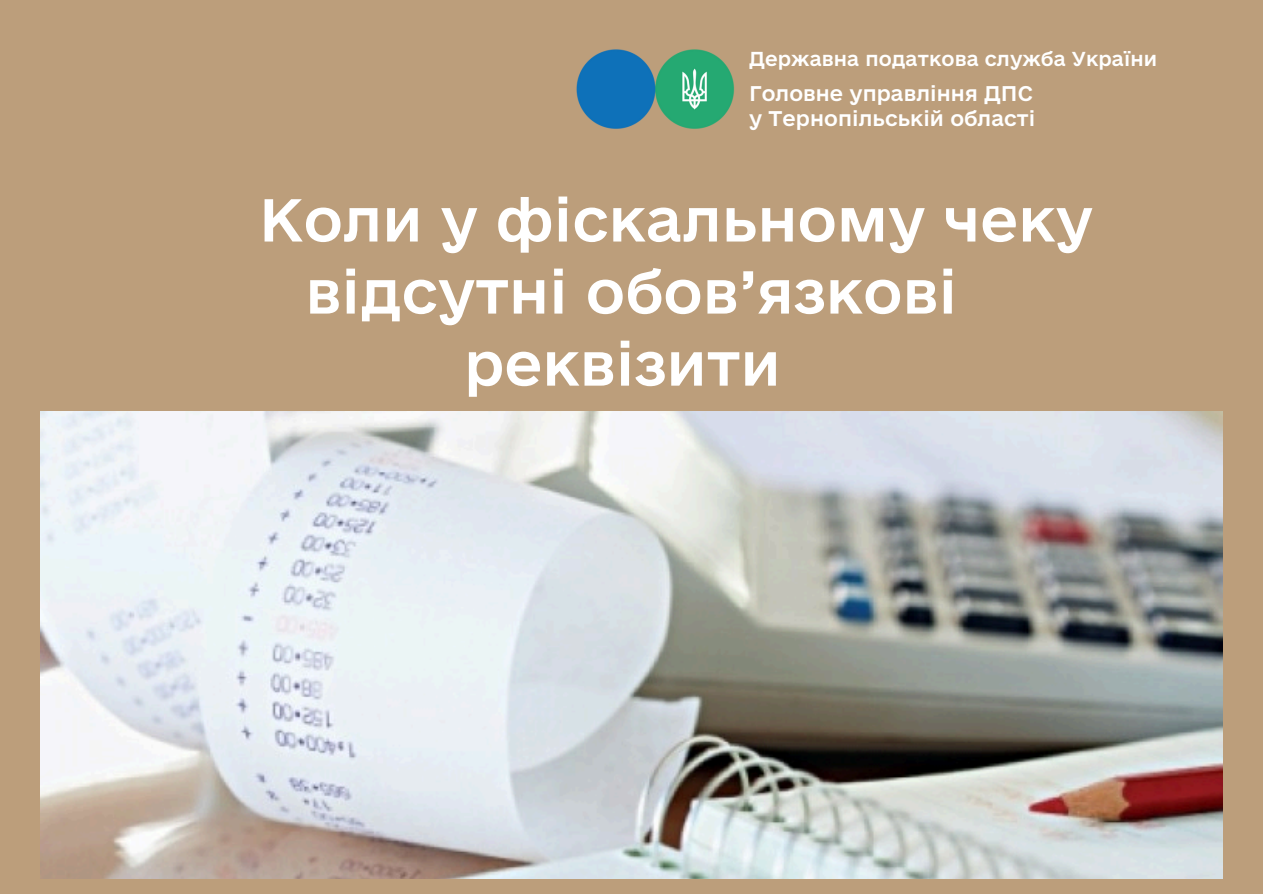
<style>
.page{position:relative;width:1263px;height:894px;background:#fff}
.page>*{position:absolute;margin:0;border:0;box-sizing:border-box;transform-origin:0 0}
.t1{font:57px "e Ukraine Medium";color:#fff}
.t2{font:19.95px "e Ukraine Medium";color:#fff}
.t3{font:19.05px "e Ukraine Medium";color:#fff}
</style>
<div class="page">
<div style="left:0;top:0;width:1263px;height:893px;background:#bc9e7b"></div>
<img style="left:576px;top:49px;width:159px;height:80px">
<img style="left:40px;top:411px;width:1183px;height:467px">
<p class="t3" style="left:749px;top:47px;width:410px">Державна податкова служба України</p>
<p class="t2" style="left:749px;top:81px;width:285px">Головне управління ДПС</p>
<p class="t2" style="left:749px;top:105px;width:288px">у Тернопільській області</p>
<p class="t1" style="left:259px;top:184px;width:836px">Коли у фіскальному чеку</p>
<p class="t1" style="left:305px;top:256px;width:653px">відсутні обов’язкові</p>
<p class="t1" style="left:464px;top:328px;width:318px">реквізити</p>
</div>
